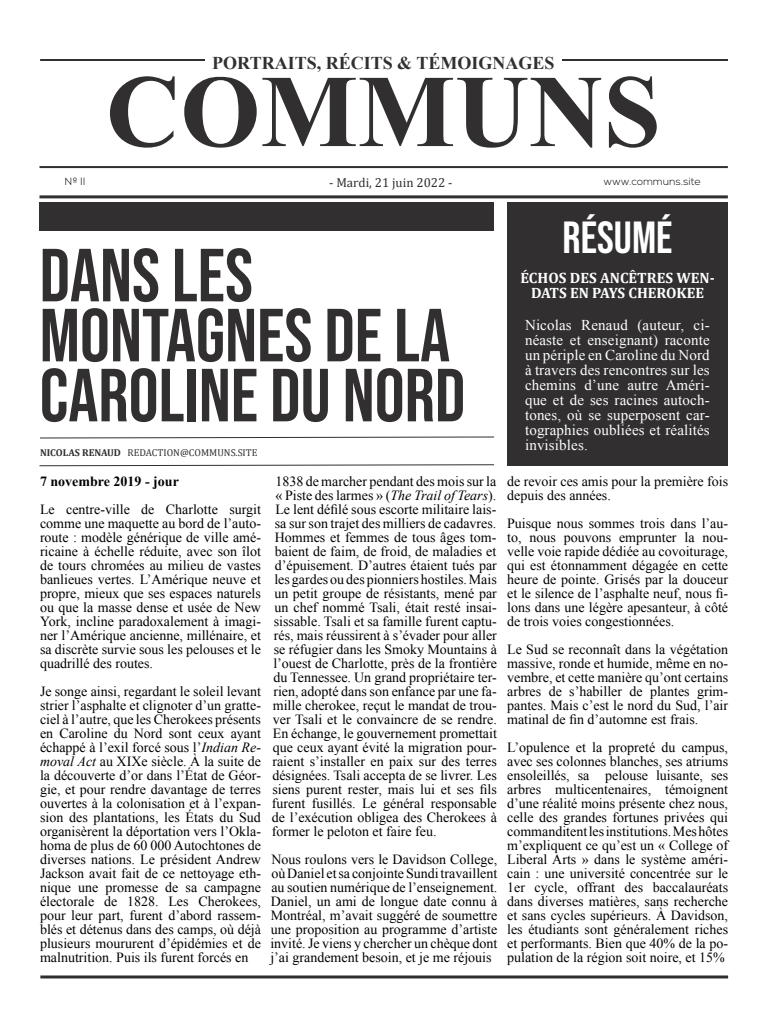
<style>
.page{position:relative;width:768px;height:1024px;background:#fff}
.page>*{position:absolute;margin:0;border:0;box-sizing:border-box;transform-origin:0 0}
.t1{font:700 103px "Times New Roman";color:#312f30}
.t2{font:75px/60px "Bebas Neue";color:#312f30}
.t3{font:45px "Bebas Neue";color:#fff}
.t4{font:700 35px "Times New Roman";color:#000}
.t5{font:700 18px "Times New Roman";color:#312f30}
.t6{font:15px/15px "Times New Roman";letter-spacing:.01em;color:#fff;text-align:justify}
.t7{font:700 15px/15px "Cambria";color:#fff;text-align:center}
.t8{font:14px/14px "Times New Roman";color:#000;text-align:justify}
.t9{font:700 14px "Times New Roman";color:#000}
.t10{font:13px "Cambria";color:#312f30}
.t11{font:700 11.5px "Cambria";letter-spacing:.06em;color:#312f30}
.t12{font:300 10.5px "Nexa";color:#000}
.t13{font:10px "Cambria";color:#312f30}
.s1{font-weight:700}
.s2{font-style:italic}
</style>
<div class="page">
<hr style="left:40px;top:166px;width:688px;height:2px;background:#312f30">
<hr style="left:40px;top:195px;width:688px;height:3px;background:#312f30">
<hr style="left:40px;top:59px;width:165px;height:2px;background:#312f30">
<hr style="left:562px;top:59px;width:166px;height:2px;background:#312f30">
<svg style="left:40px;top:436px;width:455px;height:3px"></svg>
<svg style="left:39px;top:464px;width:456px;height:3px"></svg>
<div style="left:40px;top:202px;width:454px;height:29px;background:#312f30"></div>
<hr style="left:40px;top:975px;width:688px;height:3px;background:#312f30">
<div style="left:507px;top:202px;width:221px;height:264px;background:#312f30"></div>
<p class="t5" style="left:212px;top:50px;width:344px">PORTRAITS, RÉCITS &amp; TÉMOIGNAGES</p>
<p class="t1" style="left:106px;top:40px;width:556px">COMMUNS</p>
<h3 class="t4" style="left:290px;top:55px;width:190px">COMMUNS</h3>
<p class="t11" style="left:271px;top:105px;width:228px">-PORTRAITS, RÉCITS &amp; TÉMOIGNAGES-</p>
<p class="t10" style="left:329px;top:175px;width:125px">- Mardi, 21 juin 2022 -</p>
<p class="t12" style="left:65px;top:176px;width:22px">Nº II</p>
<p class="t12" style="left:604px;top:176px;width:99px">www.communs.site</p>
<p class="t2" style="left:40px;top:245px;width:427px">DANS LES<br>MONTAGNES DE LA<br>CAROLINE DU NORD</p>
<p class="t13" style="left:40px;top:446px;width:219px"><span class="s1">NICOLAS RENAUD</span> REDACTION@COMMUNS.SITE</p>
<p class="t9" style="left:40px;top:471px;width:140px">7 novembre 2019 - jour</p>
<p class="t8" style="left:40px;top:502px;width:223px">Le centre-ville de Charlotte surgit comme une maquette au bord de l’auto&shy;route : modèle générique de ville amé&shy;ricaine à échelle réduite, avec son îlot de tours chromées au milieu de vastes banlieues vertes. L’Amérique neuve et propre, mieux que ses espaces naturels ou que la masse dense et usée de New York, incline paradoxalement à imagi&shy;ner l’Amérique ancienne, millénaire, et sa discrète survie sous les pelouses et le quadrillé des routes.</p>
<p class="t8" style="left:40px;top:684px;width:223px">Je songe ainsi, regardant le soleil levant strier l’asphalte et clignoter d’un gratte&shy;ciel à l’autre, que les Cherokees présents en Caroline du Nord sont ceux ayant échappé à l’exil forcé sous l’<span class="s2">Indian Re&shy;moval Act</span> au XIXe siècle. À la suite de la découverte d’or dans l’État de Géor&shy;gie, et pour rendre davantage de terres ouvertes à la colonisation et à l’expan&shy;sion des plantations, les États du Sud organisèrent la déportation vers l’Okla&shy;homa de plus de 60 000 Autochtones de diverses nations. Le président Andrew Jackson avait fait de ce nettoyage eth&shy;nique une promesse de sa campagne électorale de 1828. Les Cherokees, pour leur part, furent d’abord rassem&shy;blés et détenus dans des camps, où déjà plusieurs moururent d’épidémies et de malnutrition. Puis ils furent forcés en</p>
<p class="t8" style="left:272px;top:474px;width:227px">1838 de marcher pendant des mois sur la « Piste des larmes » (<span class="s2">The Trail of Tears</span>).<br>Le lent défilé sous escorte militaire lais&shy;sa sur son trajet des milliers de cadavres.<br>Hommes et femmes de tous âges tom&shy;baient de faim, de froid, de maladies et d’épuisement. D’autres étaient tués par les gardes ou des pionniers hostiles. Mais un petit groupe de résistants, mené par un chef nommé Tsali, était resté insai&shy;sissable. Tsali et sa famille furent captu&shy;rés, mais réussirent à s’évader pour aller se réfugier dans les Smoky Mountains à l’ouest de Charlotte, près de la frontière du Tennessee. Un grand propriétaire ter&shy;rien, adopté dans son enfance par une fa&shy;mille cherokee, reçut le mandat de trou&shy;ver Tsali et le convaincre de se rendre.<br>En échange, le gouvernement promettait que ceux ayant évité la migration pour&shy;raient s’installer en paix sur des terres désignées. Tsali accepta de se livrer. Les siens purent rester, mais lui et ses fils furent fusillés. Le général responsable de l’exécution obligea des Cherokees à former le peloton et faire feu.</p>
<p class="t8" style="left:270px;top:852px;width:229px">Nous roulons vers le Davidson College, où Daniel et sa conjointe Sundi travaillent au soutien numérique de l’enseignement.<br>Daniel, un ami de longue date connu à Montréal, m’avait suggéré de soumettre une proposition au programme d’artiste invité. Je viens y chercher un chèque dont j’ai grandement besoin, et je me réjouis</p>
<p class="t3" style="left:563px;top:211px;width:111px">RÉSUMÉ</p>
<p class="t7" style="left:520px;top:270px;width:196px">ÉCHOS DES ANCÊTRES WEN-<br>DATS EN PAYS CHEROKEE</p>
<p class="t6" style="left:525px;top:317px;width:186px">Nicolas Renaud (auteur, ci&shy;néaste et enseignant) raconte un périple en Caroline du Nord à travers des rencontres sur les chemins d’une autre Améri&shy;que et de ses racines autoch&shy;tones, où se superposent car&shy;tographies oubliées et réalités invisibles.</p>
<p class="t8" style="left:507px;top:474px;width:223px">de revoir ces amis pour la première fois depuis des années.</p>
<p class="t8" style="left:507px;top:516px;width:223px">Puisque nous sommes trois dans l’au&shy;to, nous pouvons emprunter la nou&shy;velle voie rapide dédiée au covoiturage, qui est étonnamment dégagée en cette heure de pointe. Grisés par la douceur et le silence de l’asphalte neuf, nous fi&shy;lons dans une légère apesanteur, à côté de trois voies congestionnées.</p>
<p class="t8" style="left:507px;top:642px;width:223px">Le Sud se reconnaît dans la végétation massive, ronde et humide, même en no&shy;vembre, et cette manière qu’ont certains arbres de s’habiller de plantes grim&shy;pantes. Mais c’est le nord du Sud, l’air matinal de fin d’automne est frais.</p>
<p class="t8" style="left:507px;top:740px;width:223px">L’opulence et la propreté du campus, avec ses colonnes blanches, ses atriums ensoleillés, sa pelouse luisante, ses arbres multicentenaires, témoignent d’une réalité moins présente chez nous, celle des grandes fortunes privées qui commanditent les institutions. Mes hôtes m’expliquent ce qu’est un « College of Liberal Arts » dans le système améri&shy;cain : une université concentrée sur le 1er cycle, offrant des baccalauréats dans diverses matières, sans recherche et sans cycles supérieurs. À Davidson, les étudiants sont généralement riches et performants. Bien que 40% de la po&shy;pulation de la région soit noire, et 15%</p>
</div>
